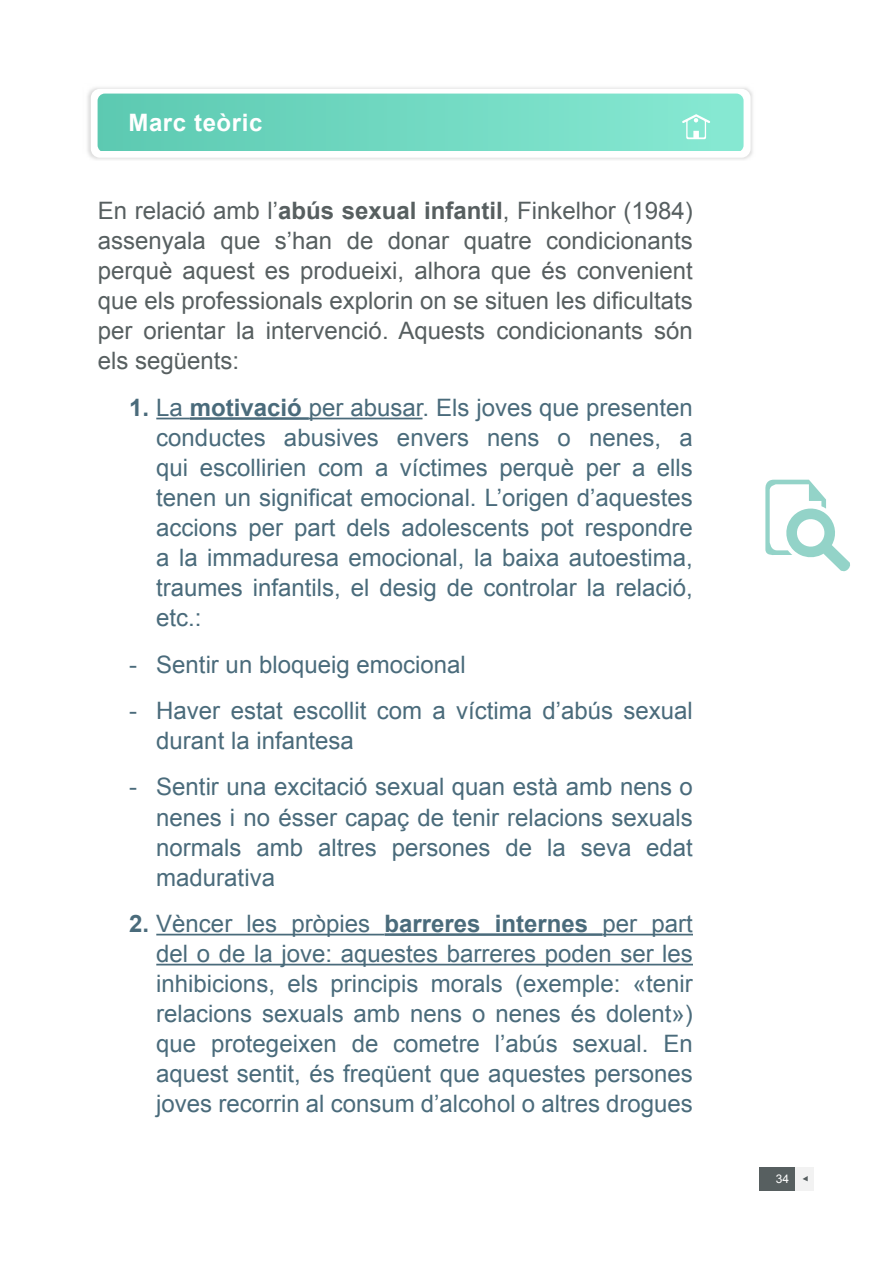
<style>
.page{position:relative;width:893px;height:1263px;background:#fff}
.page>*{position:absolute;margin:0;border:0;box-sizing:border-box;transform-origin:0 0}
.t1{font:24px/30px "Arial";color:#4a6b7b;text-align:justify}
.t2{font:24px/30px "Arial";color:#575f60;text-align:justify}
.t3{font:700 24px "Arial";letter-spacing:.025em;color:#fff}
.t4{font:12px "Arial";color:#fff}
.s1{font-weight:700}
</style>
<div class="page">
<svg style="left:91px;top:89px;width:660px;height:69px"></svg>
<div style="left:98px;top:94px;width:646px;height:58px;background:linear-gradient(to right,#5cc9b1,#87e9d3);border-radius:7px"></div>
<hr style="left:97px;top:152px;width:644px;height:3px;background:#fff">
<svg style="left:682px;top:114px;width:28px;height:25px"></svg>
<div style="left:795px;top:1167px;width:18px;height:23px;background:#f2f2f2"></div>
<svg style="left:802px;top:1176px;width:6px;height:5px"></svg>
<div style="left:759px;top:1167px;width:36px;height:23px;background:#575f60"></div>
<svg style="left:765px;top:480px;width:85px;height:92px"></svg>
<hr style="left:156px;top:418px;width:34px;height:1px;background:#4a6b7b">
<hr style="left:190px;top:417px;width:119px;height:3px;background:#4a6b7b">
<hr style="left:309px;top:418px;width:113px;height:1px;background:#4a6b7b">
<hr style="left:156px;top:934px;width:229px;height:1px;background:#4a6b7b">
<hr style="left:385px;top:933px;width:218px;height:3px;background:#4a6b7b">
<hr style="left:603px;top:934px;width:90px;height:1px;background:#4a6b7b">
<hr style="left:156px;top:964px;width:537px;height:1px;background:#4a6b7b">
<p class="t3" style="left:128px;top:106px;width:136px">Marc teòric</p>
<p class="t2" style="left:98px;top:196px;width:597px">En relació amb l’<span class="s1">abús sexual infantil</span>, Finkelhor (1984) assenyala que s’han de donar quatre condicionants perquè aquest es produeixi, alhora que és convenient que els professionals explorin on se situen les dificultats per orientar la intervenció. Aquests condicionants són els següents:</p>
<p class="t1" style="left:156px;top:393px;width:538px;text-indent:-27px"><span class="s1">1.</span> La <span class="s1">motivació</span> per abusar. Els joves que presenten conductes abusives envers nens o nenes, a qui escollirien com a víctimes perquè per a ells tenen un significat emocional. L’origen d’aquestes accions per part dels adolescents pot respondre a la immaduresa emocional, la baixa autoestima, traumes infantils, el desig de controlar la relació, etc.:</p>
<p class="t1" style="left:129px;top:649px;width:338px">- Sentir un bloqueig emocional</p>
<p class="t1" style="left:156px;top:696px;width:538px;text-indent:-27px">- Haver estat escollit com a víctima d’abús sexual durant la infantesa</p>
<p class="t1" style="left:156px;top:772px;width:538px;text-indent:-27px">- Sentir una excitació sexual quan està amb nens o nenes i no ésser capaç de tenir relacions sexuals normals amb altres persones de la seva edat madurativa</p>
<p class="t1" style="left:156px;top:909px;width:538px;text-indent:-27px"><span class="s1">2.</span> Vèncer les pròpies <span class="s1">barreres internes</span> per part del o de la jove: aquestes barreres poden ser les inhibicions, els principis morals (exemple: «tenir relacions sexuals amb nens o nenes és dolent») que protegeixen de cometre l’abús sexual. En aquest sentit, és freqüent que aquestes persones joves recorrin al consum d’alcohol o altres drogues</p>
<p class="t4" style="left:776px;top:1171px;width:15px">34</p>
</div>
